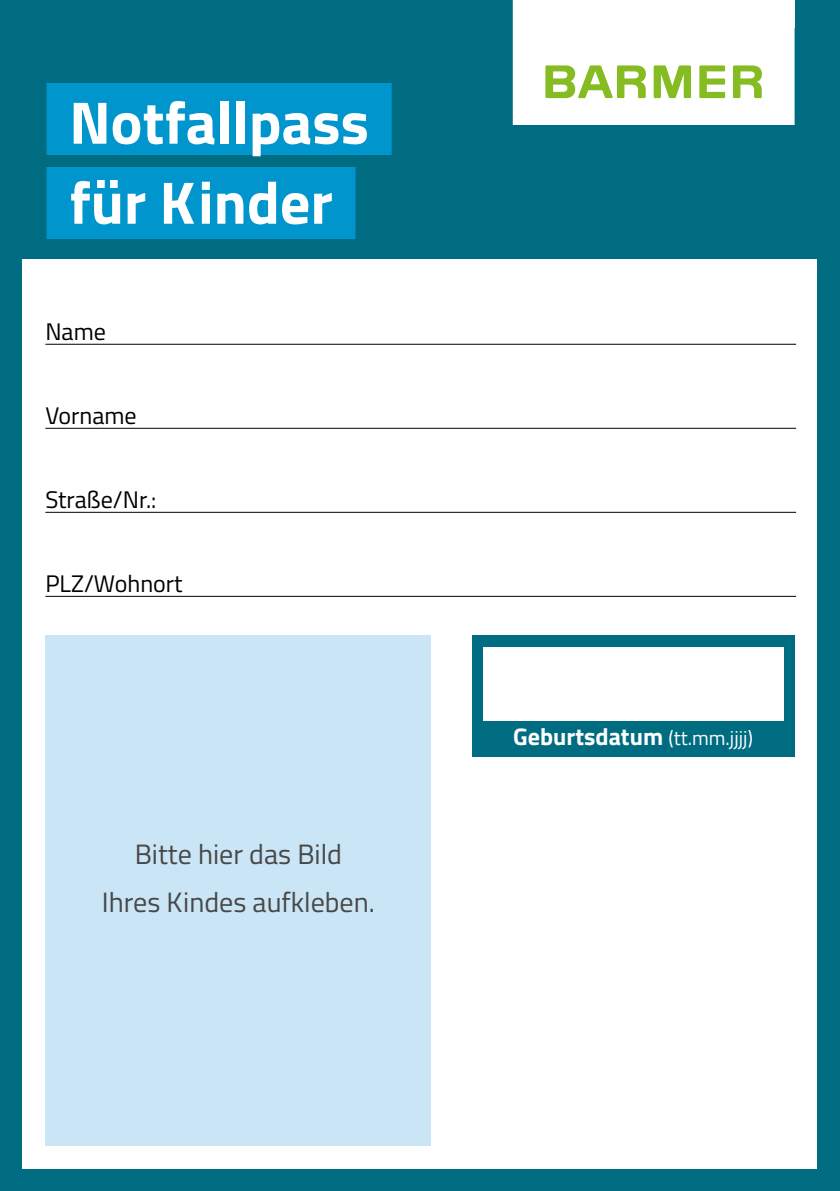
<style>
.page{position:relative;width:840px;height:1191px;background:#fff}
.page>*{position:absolute;margin:0;border:0;box-sizing:border-box;transform-origin:0 0}
.H1__Balkenheadline_1{font:700 60px/80px "BGEK Titillium";color:#fff}
.P_Fließtext_9pt_REGU{font:28px/48px "BGEK Titillium";color:#484847;text-align:center}
.t1{font:24px "BGEK Titillium";color:#000}
.t2{font:700 24px "BGEK Titillium";color:#fff}
.s1{font-weight:400;font-size:20px}
</style>
<div class="page">
<div style="left:0;top:0;width:839px;height:1191px;background:#006c82"></div>
<div style="left:23px;top:259px;width:793px;height:909px;background:#fff"></div>
<hr style="left:45px;top:343px;width:750px;height:2px;background:#000">
<hr style="left:45px;top:427px;width:750px;height:2px;background:#000">
<hr style="left:45px;top:511px;width:750px;height:2px;background:#000">
<hr style="left:45px;top:595px;width:750px;height:2px;background:#000">
<div style="left:471px;top:635px;width:323px;height:121px;background:#006c82"></div>
<div style="left:483px;top:647px;width:299px;height:73px;background:#fff"></div>
<svg style="left:512px;top:28px;width:282px;height:97px;background:#e9f2dd"></svg>
<div style="left:512px;top:0;width:282px;height:28px;background:#fff"></div>
<div style="left:46px;top:83px;width:345px;height:72px;background:#0096cd"></div>
<div style="left:46px;top:167px;width:309px;height:72px;background:#0096cd"></div>
<div style="left:45px;top:635px;width:386px;height:510px;background:#cae5f5"></div>
<h1 class="H1__Balkenheadline_1" style="left:69px;top:80px;width:301px">Notfallpass für Kinder</h1>
<p class="t1" style="left:45px;top:314px;width:62px">Name</p>
<p class="t1" style="left:45px;top:398px;width:93px">Vorname</p>
<p class="t1" style="left:45px;top:482px;width:112px">Straße/Nr.:</p>
<p class="t1" style="left:45px;top:566px;width:139px">PLZ/Wohnort</p>
<p class="P_Fließtext_9pt_REGU" style="left:102px;top:829px;width:274px">Bitte hier das Bild<br>Ihres Kindes aufkleben.</p>
<p class="t2" style="left:513px;top:718px;width:241px">Geburtsdatum <span class="s1">(tt.mm.jjjj)</span></p>
</div>
